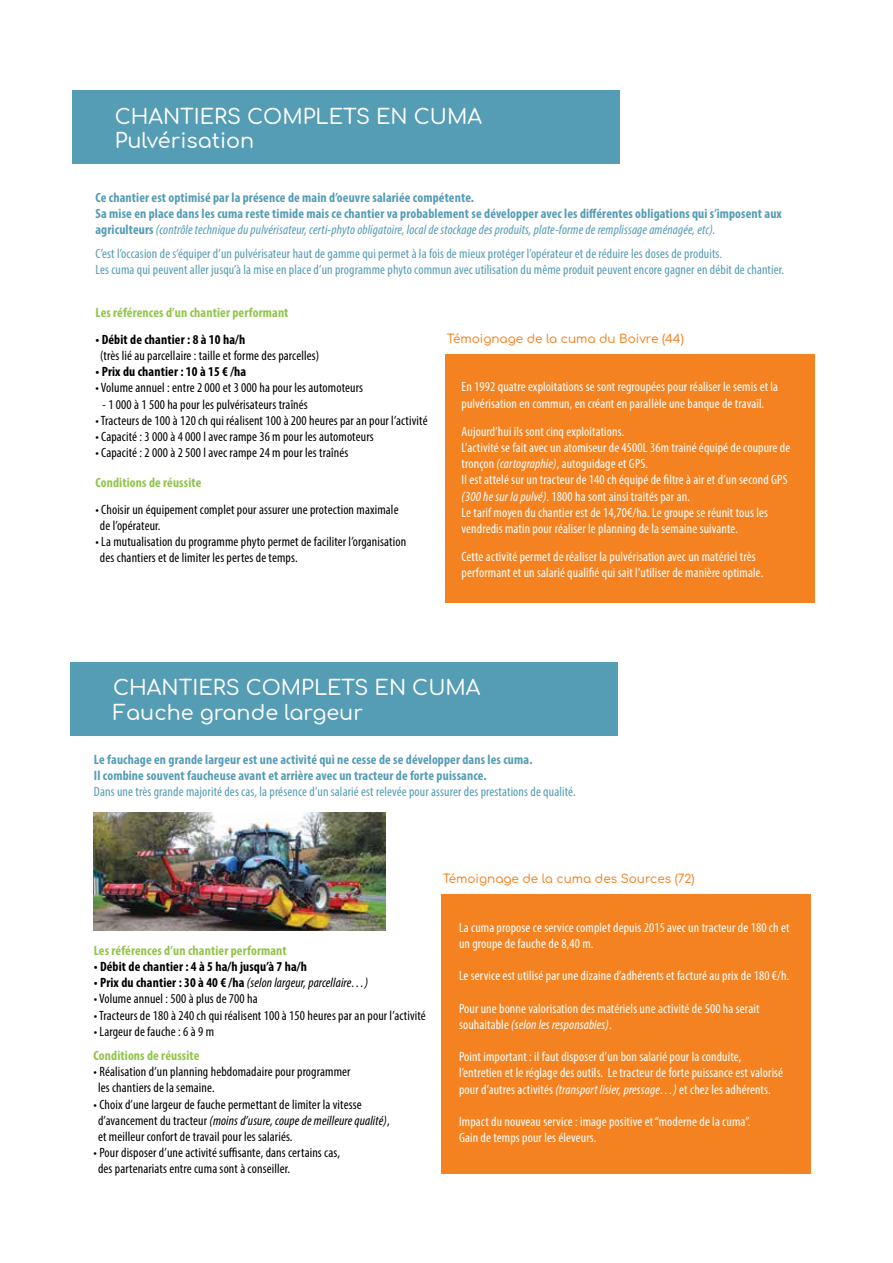
<style>
.page{position:relative;width:893px;height:1263px;background:#fff}
.page>*{position:absolute;margin:0;border:0;box-sizing:border-box;transform-origin:0 0}
.t1{font:500 20.7px/24.9px "Comfortaa";color:#fff}
.t2{font:condensed 13.5px/16.2px "Myriad Pro";letter-spacing:.01em;color:#fff}
.t3{font:condensed 13.5px/16.2px "Myriad Pro";letter-spacing:.01em;color:#000}
.t4{font:700 condensed 13.5px/16.2px "Myriad Pro";letter-spacing:.01em;color:#559cb5}
.t5{font:condensed 13.5px/16.2px "Myriad Pro";letter-spacing:.01em;color:#559cb5}
.t6{font:700 condensed 13.5px "Myriad Pro";letter-spacing:.01em;color:#92c44b}
.t7{font:700 condensed 13.5px "Myriad Pro";letter-spacing:.01em;color:#000}
.t8{font:italic condensed 13.5px "Myriad Pro";letter-spacing:.01em;color:#000}
.t9{font:500 12px "Comfortaa";color:#f58220}
.s1{font-weight:400;font-style:italic}
.s2{font-style:italic}
.s3{font-weight:700;font-style:normal}
</style>
<div class="page">
<div style="left:72px;top:91px;width:547px;height:73px;background:#559cb5"></div>
<div style="left:445px;top:354px;width:369px;height:248px;background:#f58220"></div>
<img style="left:94px;top:812px;width:291px;height:119px">
<div style="left:70px;top:663px;width:548px;height:73px;background:#559cb5"></div>
<div style="left:442px;top:894px;width:369px;height:279px;background:#f58220"></div>
<h1 class="t1" style="left:115px;top:101px;width:369px">CHANTIERS COMPLETS EN CUMA<br>Pulvérisation</h1>
<p class="t4" style="left:95px;top:189px;width:688px">Ce chantier est optimisé par la présence de main d’oeuvre salariée compétente.<br>Sa mise en place dans les cuma reste timide mais ce chantier va probablement se développer avec les différentes obligations qui s’imposent aux agriculteurs <span class="s1">(contrôle technique du pulvérisateur, certi-phyto obligatoire, local de stockage des produits, plate-forme de remplissage aménagée, etc).</span></p>
<p class="t5" style="left:95px;top:245px;width:690px">C’est l’occasion de s’équiper d’un pulvérisateur haut de gamme qui permet à la fois de mieux protéger l’opérateur et de réduire les doses de produits.<br>Les cuma qui peuvent aller jusqu’à la mise en place d’un programme phyto commun avec utilisation du même produit peuvent encore gagner en débit de chantier.</p>
<p class="t6" style="left:95px;top:304px;width:195px">Les références d’un chantier performant</p>
<p class="t7" style="left:95px;top:331px;width:151px">• Débit de chantier : 8 à 10 ha/h</p>
<p class="t3" style="left:100px;top:347px;width:221px">(très lié au parcellaire : taille et forme des parcelles)</p>
<p class="t7" style="left:95px;top:363px;width:152px">• Prix du chantier : 10 à 15 € /ha</p>
<p class="t3" style="left:95px;top:380px;width:269px">• Volume annuel : entre 2 000 et 3 000 ha pour les automoteurs</p>
<p class="t3" style="left:102px;top:396px;width:207px">- 1 000 à 1 500 ha pour les pulvérisateurs traînés</p>
<p class="t3" style="left:95px;top:412px;width:334px">• Tracteurs de 100 à 120 ch qui réalisent 100 à 200 heures par an pour l’activité</p>
<p class="t3" style="left:95px;top:428px;width:280px">• Capacité : 3 000 à 4 000 l avec rampe 36 m pour les automoteurs</p>
<p class="t3" style="left:95px;top:444px;width:254px">• Capacité : 2 000 à 2 500 l avec rampe 24 m pour les traînés</p>
<p class="t6" style="left:95px;top:474px;width:107px">Conditions de réussite</p>
<p class="t3" style="left:100px;top:501px;width:300px;text-indent:-5px">• Choisir un équipement complet pour assurer une protection maximale de l’opérateur.</p>
<p class="t3" style="left:100px;top:533px;width:308px;text-indent:-5px">• La mutualisation du programme phyto permet de faciliter l’organisation des chantiers et de limiter les pertes de temps.</p>
<p class="t9" style="left:447px;top:328px;width:238px">Témoignage de la cuma du Boivre (44)</p>
<p class="t2" style="left:462px;top:379px;width:318px">En 1992 quatre exploitations se sont regroupées pour réaliser le semis et la pulvérisation en commun, en créant en parallèle une banque de travail.</p>
<p class="t2" style="left:462px;top:423px;width:330px">Aujourd’hui ils sont cinq exploitations.<br>L’activité se fait avec un atomiseur de 4500L 36m trainé équipé de coupure de tronçon <span class="s2">(cartographie)</span>, autoguidage et GPS.<br>Il est attelé sur un tracteur de 140 ch équipé de filtre à air et d’un second GPS <span class="s2">(300 he sur la pulvé)</span>. 1800 ha sont ainsi traités par an.<br>Le tarif moyen du chantier est de 14,70€/ha. Le groupe se réunit tous les vendredis matin pour réaliser le planning de la semaine suivante.</p>
<p class="t2" style="left:462px;top:548px;width:303px">Cette activité permet de réaliser la pulvérisation avec un matériel très performant et un salarié qualifié qui sait l’utiliser de manière optimale.</p>
<h1 class="t1" style="left:113px;top:673px;width:369px">CHANTIERS COMPLETS EN CUMA<br>Fauche grande largeur</h1>
<p class="t4" style="left:94px;top:751px;width:440px">Le fauchage en grande largeur est une activité qui ne cesse de se développer dans les cuma.<br>Il combine souvent faucheuse avant et arrière avec un tracteur de forte puissance.</p>
<p class="t5" style="left:94px;top:784px;width:483px">Dans une très grande majorité des cas, la présence d’un salarié est relevée pour assurer des prestations de qualité.</p>
<p class="t6" style="left:94px;top:942px;width:195px">Les références d’un chantier performant</p>
<p class="t7" style="left:94px;top:958px;width:215px">• Débit de chantier : 4 à 5 ha/h jusqu’à 7 ha/h</p>
<p class="t8" style="left:94px;top:974px;width:276px"><span class="s3">• Prix du chantier : 30 à 40 € /ha</span> (selon largeur, parcellaire…)</p>
<p class="t3" style="left:94px;top:991px;width:165px">• Volume annuel : 500 à plus de 700 ha</p>
<p class="t3" style="left:94px;top:1007px;width:334px">• Tracteurs de 180 à 240 ch qui réalisent 100 à 150 heures par an pour l’activité</p>
<p class="t3" style="left:94px;top:1023px;width:122px">• Largeur de fauche : 6 à 9 m</p>
<p class="t6" style="left:94px;top:1047px;width:107px">Conditions de réussite</p>
<p class="t3" style="left:98px;top:1063px;width:254px;text-indent:-5px">• Réalisation d’un planning hebdomadaire pour programmer les chantiers de la semaine.</p>
<p class="t3" style="left:98px;top:1096px;width:293px;text-indent:-5px">• Choix d’une largeur de fauche permettant de limiter la vitesse d’avancement du tracteur <span class="s2">(moins d’usure, coupe de meilleure qualité)</span>, et meilleur confort de travail pour les salariés.</p>
<p class="t3" style="left:98px;top:1144px;width:243px;text-indent:-5px">• Pour disposer d’une activité suffisante, dans certains cas, des partenariats entre cuma sont à conseiller.</p>
<p class="t9" style="left:443px;top:868px;width:254px">Témoignage de la cuma des Sources (72)</p>
<p class="t2" style="left:459px;top:919px;width:332px">La cuma propose ce service complet depuis 2015 avec un tracteur de 180 ch et un groupe de fauche de 8,40 m.</p>
<p class="t2" style="left:459px;top:967px;width:332px">Le service est utilisé par une dizaine d’adhérents et facturé au prix de 180 €/h.</p>
<p class="t2" style="left:459px;top:1000px;width:302px">Pour une bonne valorisation des matériels une activité de 500 ha serait souhaitable <span class="s2">(selon les responsables)</span>.</p>
<p class="t2" style="left:459px;top:1048px;width:326px">Point important : il faut disposer d’un bon salarié pour la conduite, l’entretien et le réglage des outils. Le tracteur de forte puissance est valorisé pour d’autres activités <span class="s2">(transport lisier, pressage…)</span> et chez les adhérents.</p>
<p class="t2" style="left:459px;top:1113px;width:293px">Impact du nouveau service : image positive et “moderne de la cuma”.<br>Gain de temps pour les éleveurs.</p>
</div>
